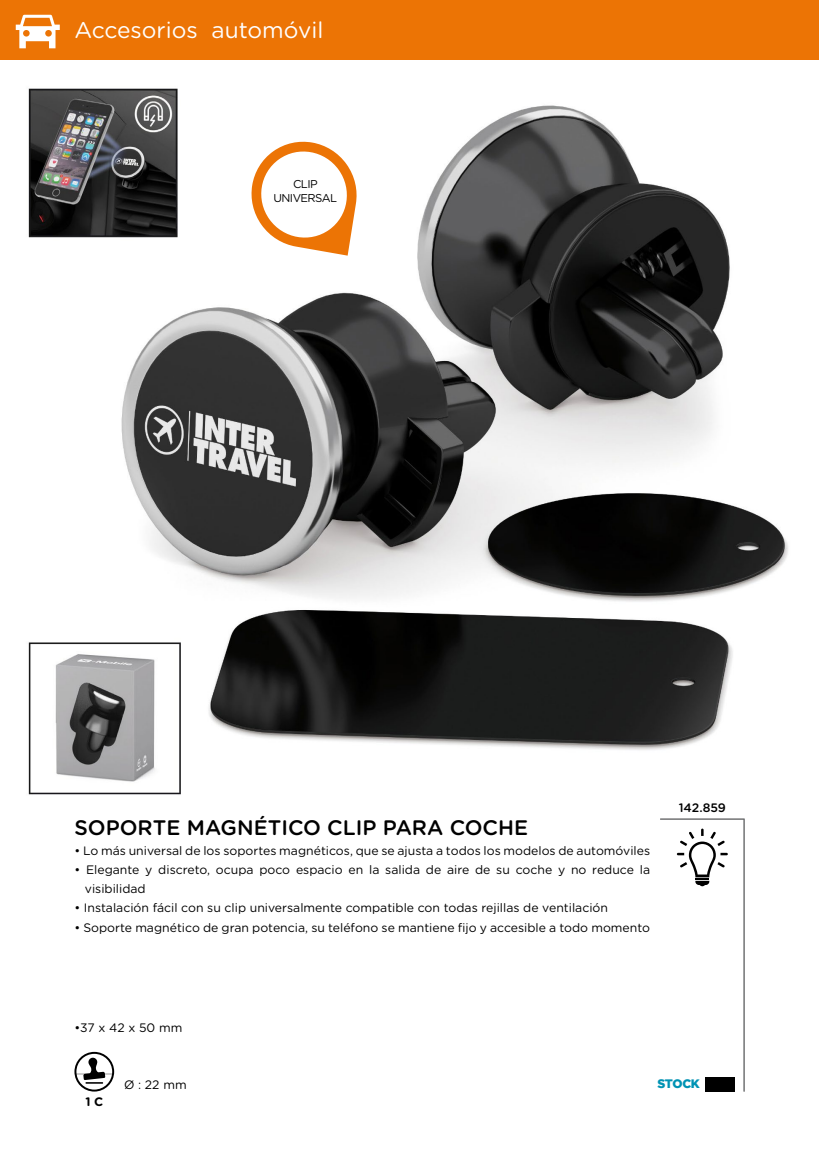
<style>
.page{position:relative;width:819px;height:1166px;background:#fff}
.page>*{position:absolute;margin:0;border:0;box-sizing:border-box;transform-origin:0 0}
.t1{font:22.75px "Gotham Rounded";color:#fff}
.t2{font:500 21px "Gotham Rounded";color:#000}
.t3{font:12.25px/19.2px "Gotham Rounded";color:#000}
.t4{font:500 12.25px "Gotham Rounded";color:#000}
.t5{font:900 12.25px "Gotham";letter-spacing:-.035em;color:#0093b4}
.t6{font:700 12.25px "Gotham Rounded";color:#000}
.t7{font:11.38px/14px "Gotham Rounded";color:#000}
</style>
<div class="page">
<img style="left:28px;top:88px;width:760px;height:707px">
<div style="left:0;top:0;width:819px;height:60px;background:#ec7405"></div>
<svg style="left:16px;top:15px;width:44px;height:33px"></svg>
<svg style="left:660px;top:818px;width:85px;height:274px"></svg>
<svg style="left:74px;top:1052px;width:40px;height:39px"></svg>
<svg style="left:250px;top:140px;width:108px;height:116px"></svg>
<h1 class="t1" style="left:74px;top:15px;width:250px">Accesorios automóvil</h1>
<p class="t7" style="left:273px;top:176px;width:65px;text-indent:20px">clip universal</p>
<h2 class="t2" style="left:74px;top:813px;width:455px">SOPORTE MAGNÉTICO CLIP PARA COCHE</h2>
<p class="t3" style="left:74px;top:840px;width:577px">• Lo más universal de los soportes magnéticos, que se ajusta a todos los modelos de automóviles</p>
<p class="t3" style="left:85px;top:859px;width:566px;text-indent:-10px">• Elegante y discreto, ocupa poco espacio en la salida de aire de su coche y no reduce la visibilidad</p>
<p class="t3" style="left:74px;top:898px;width:535px">• Instalación fácil con su clip universalmente compatible con todas rejillas de ventilación</p>
<p class="t3" style="left:74px;top:917px;width:577px">• Soporte magnético de gran potencia, su teléfono se mantiene fijo y accesible a todo momento</p>
<p class="t4" style="left:678px;top:799px;width:49px">142.859</p>
<p class="t3" style="left:74px;top:1017px;width:109px">•37 x 42 x 50 mm</p>
<p class="t6" style="left:85px;top:1092px;width:19px">1 C</p>
<p class="t3" style="left:124px;top:1074px;width:64px">Ø:22mm</p>
<p class="t5" style="left:657px;top:1076px;width:44px">STOCK</p>
</div>
